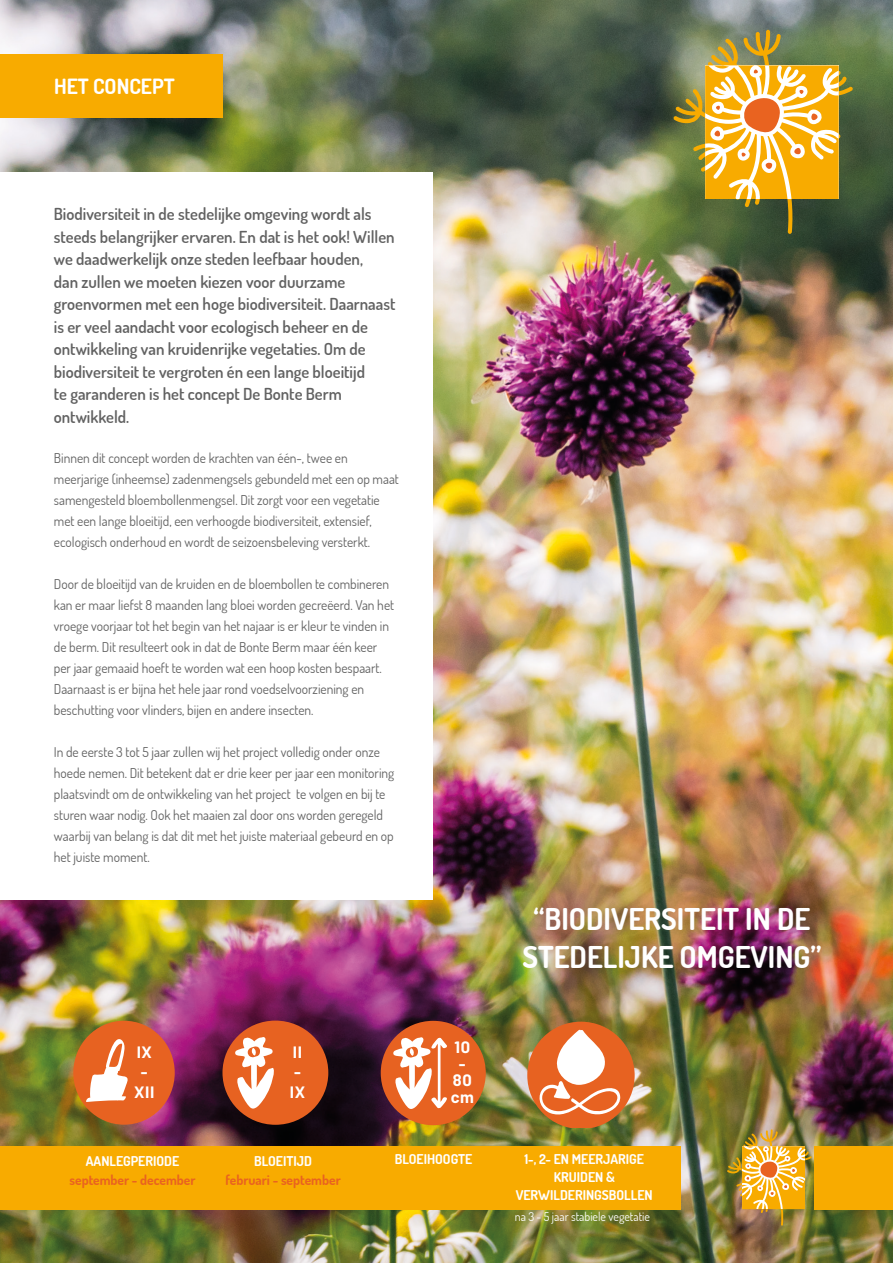
<style>
.page{position:relative;width:893px;height:1263px;background:#fff}
.page>*{position:absolute;margin:0;border:0;box-sizing:border-box;transform-origin:0 0}
.QUOTE{font:700 30px "Dosis";color:#fff}
.t1{font:700 21px "Dosis";color:#fff}
.t2{font:600 16.5px/22.5px "Dosis";color:#626262}
.t3{font:700 16.5px "Barlow";letter-spacing:.03em;color:#fff}
.t4{font:13.5px/21px "Dosis";color:#626262}
.t5{font:700 13.5px/18px "Dosis";color:#fff;text-align:center}
.t6{font:700 13.5px "Dosis";color:#e96320}
.t7{font:12px "Dosis";color:#fff}
</style>
<div class="page">
<img style="left:0;top:0;width:893px;height:1263px">
<div style="left:0;top:1146px;width:680px;height:63px;background:#f8ab00"></div>
<div style="left:0;top:172px;width:432px;height:727px;background:#fff"></div>
<div style="left:0;top:54px;width:223px;height:63px;background:#f8ab00"></div>
<svg style="left:73px;top:1021px;width:102px;height:104px;background:#d57144"></svg>
<svg style="left:222px;top:1020px;width:106px;height:105px;background:#c1633e"></svg>
<svg style="left:381px;top:1021px;width:105px;height:104px;background:#cd7448"></svg>
<svg style="left:673px;top:30px;width:180px;height:204px;background:#b09845"></svg>
<div style="left:814px;top:1146px;width:79px;height:63px;background:#f8ab00"></div>
<img style="left:727px;top:1129px;width:85px;height:96px">
<svg style="left:527px;top:1022px;width:108px;height:106px"></svg>
<p class="t1" style="left:54px;top:72px;width:122px">HET CONCEPT</p>
<p class="t2" style="left:54px;top:202px;width:343px">Biodiversiteit in de stedelijke omgeving wordt als steeds belangrijker ervaren. En dat is het ook! Willen we daadwerkelijk onze steden leefbaar houden,<br>dan zullen we moeten kiezen voor duurzame groenvormen met een hoge biodiversiteit. Daarnaast is er veel aandacht voor ecologisch beheer en de ontwikkeling van kruidenrijke vegetaties. Om de biodiversiteit te vergroten én een lange bloeitijd<br>te garanderen is het concept De Bonte Berm ontwikkeld.</p>
<p class="t4" style="left:54px;top:447px;width:347px">Binnen dit concept worden de krachten van één-, twee en meerjarige (inheemse) zadenmengsels gebundeld met een op maat samengesteld bloembollenmengsel. Dit zorgt voor een vegetatie met een lange bloeitijd, een verhoogde biodiversiteit, extensief, ecologisch onderhoud en wordt de seizoensbeleving versterkt.</p>
<p class="t4" style="left:54px;top:573px;width:342px">Door de bloeitijd van de kruiden en de bloembollen te combineren kan er maar liefst 8 maanden lang bloei worden gecreëerd. Van het vroege voorjaar tot het begin van het najaar is er kleur te vinden in de berm. Dit resulteert ook in dat de Bonte Berm maar één keer per jaar gemaaid hoeft te worden wat een hoop kosten bespaart.<br>Daarnaast is er bijna het hele jaar rond voedselvoorziening en beschutting voor vlinders, bijen en andere insecten.</p>
<p class="t4" style="left:54px;top:741px;width:342px">In de eerste 3 tot 5 jaar zullen wij het project volledig onder onze hoede nemen. Dit betekent dat er drie keer per jaar een monitoring plaatsvindt om de ontwikkeling van het project te volgen en bij te sturen waar nodig. Ook het maaien zal door ons worden geregeld waarbij van belang is dat dit met het juiste materiaal gebeurd en op het juiste moment.</p>
<p class="t3" style="left:137px;top:1042px;width:17px">IX</p>
<p class="t3" style="left:141px;top:1062px;width:8px">-</p>
<p class="t3" style="left:134px;top:1082px;width:22px">XII</p>
<p class="t3" style="left:293px;top:1042px;width:11px">II</p>
<p class="t3" style="left:294px;top:1062px;width:8px">-</p>
<p class="t3" style="left:290px;top:1082px;width:17px">IX</p>
<p class="t3" style="left:455px;top:1037px;width:17px">10</p>
<p class="t3" style="left:459px;top:1054px;width:8px">-</p>
<p class="t3" style="left:453px;top:1070px;width:20px">80</p>
<p class="t3" style="left:451px;top:1087px;width:25px">cm</p>
<p class="t5" style="left:86px;top:1151px;width:95px">AANLEGPERIODE</p>
<p class="t6" style="left:70px;top:1171px;width:128px">september - december</p>
<p class="t5" style="left:254px;top:1151px;width:59px">BLOEITIJD</p>
<p class="t6" style="left:225px;top:1171px;width:117px">februari - september</p>
<p class="t5" style="left:395px;top:1149px;width:79px">BLOEIHOOGTE</p>
<p class="QUOTE" style="left:533px;top:898px;width:278px">“BIODIVERSITEIT IN DE</p>
<p class="QUOTE" style="left:522px;top:936px;width:301px">STEDELIJKE OMGEVING”</p>
<p class="t5" style="left:516px;top:1149px;width:138px">1-, 2- EN MEERJARIGE<br>KRUIDEN &amp;<br>VERWILDERINGSBOLLEN</p>
<p class="t7" style="left:515px;top:1208px;width:137px">na 3 - 5 jaar stabiele vegetatie</p>
</div>
